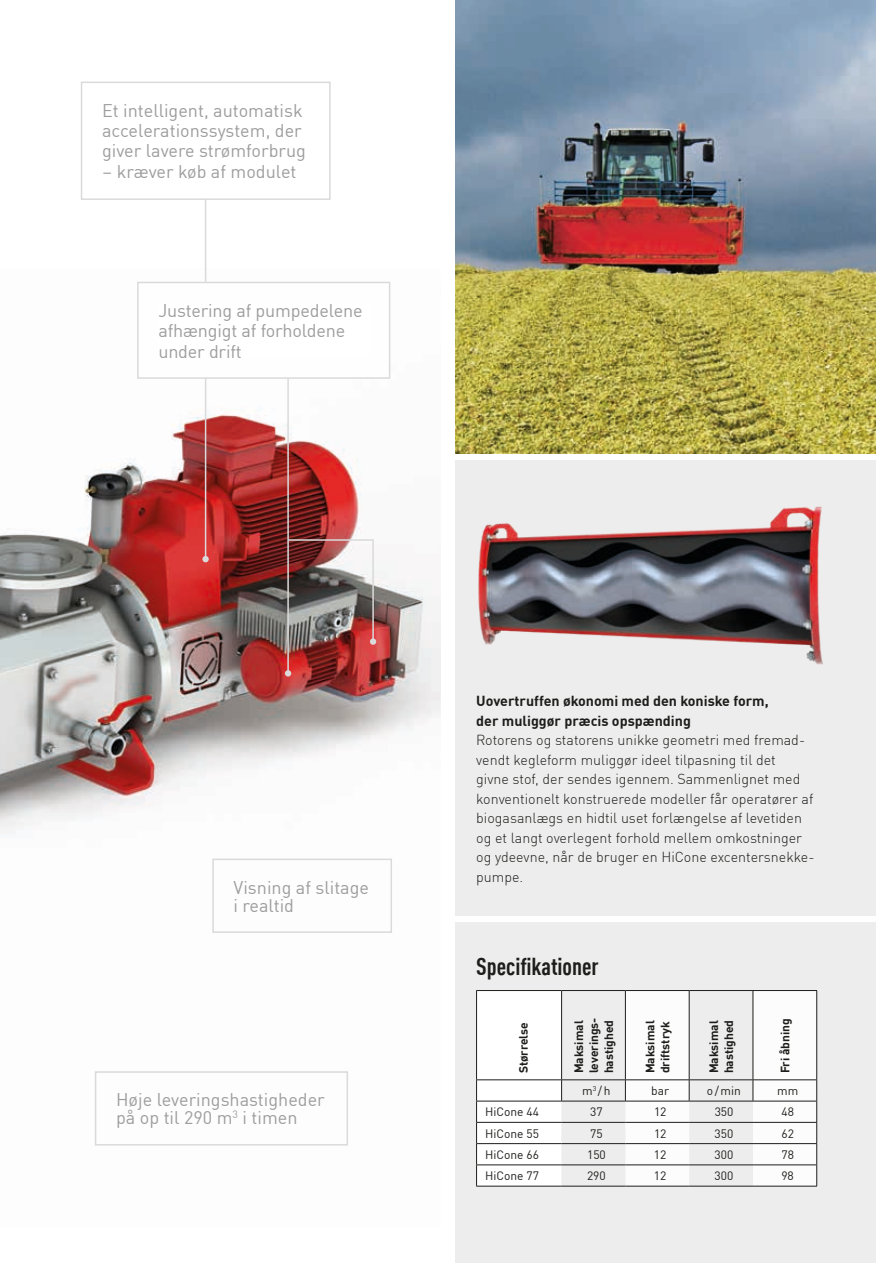
<style>
.page{position:relative;width:876px;height:1263px;background:#fff}
.page>*{position:absolute;margin:0;border:0;box-sizing:border-box;transform-origin:0 0}
.t1{font:700 condensed 24px "DIN Pro";color:#1d1d1b}
.t2{font:18px/20.4px "DIN Pro";color:#9d9d9d}
.t3{font:300 14.25px/19.5px "DIN Pro";color:#1d1d1b}
.t4{font:700 14.25px/19.5px "DIN Pro";color:#1d1d1b}
.t5{font:12px "DIN Pro";color:#1d1d1b}
.t6{font:700 12px/15px "DIN Pro";color:#1d1d1b}
</style>
<div class="page">
<img style="left:0;top:269px;width:440px;height:877px">
<div style="left:455px;top:922px;width:421px;height:341px;background:#ededed"></div>
<div style="left:455px;top:460px;width:421px;height:455px;background:#ededed"></div>
<hr style="left:562px;top:1186px;width:63px;height:1px;background:#1d1d1b">
<hr style="left:625px;top:1186px;width:64px;height:1px;background:#1d1d1b">
<hr style="left:689px;top:1186px;width:64px;height:1px;background:#1d1d1b">
<hr style="left:753px;top:1186px;width:64px;height:1px;background:#1d1d1b">
<hr style="left:476px;top:1186px;width:86px;height:1px;background:#1d1d1b">
<svg style="left:476px;top:990px;width:341px;height:196px"></svg>
<img style="left:455px;top:0;width:421px;height:454px">
<div style="left:81px;top:82px;width:250px;height:118px;border:2px solid #dadada"></div>
<div style="left:212px;top:859px;width:180px;height:74px;border:2px solid #dadada"></div>
<div style="left:95px;top:1071px;width:253px;height:74px;border:2px solid #dadada"></div>
<hr style="left:287px;top:379px;width:2px;height:294px;background:#dadada">
<hr style="left:288px;top:539px;width:85px;height:2px;background:#dadada">
<hr style="left:372px;top:539px;width:2px;height:103px;background:#dadada">
<hr style="left:205px;top:199px;width:1px;height:360px;background:#dadada">
<div style="left:202px;top:556px;width:7px;height:6px;background:#dadada;border-radius:50%"></div>
<svg style="left:285px;top:670px;width:6px;height:6px"></svg>
<div style="left:370px;top:638px;width:6px;height:7px;background:#dadada;border-radius:50%"></div>
<div style="left:137px;top:282px;width:253px;height:97px;background:#fff;border:2px solid #dadada"></div>
<img style="left:478px;top:506px;width:345px;height:159px">
<p class="t2" style="left:102px;top:99px;width:206px">Et intelligent, automatisk accelerationssystem, der giver lavere strømforbrug</p>
<p class="t2" style="left:102px;top:160px;width:196px">– kræver køb af modulet</p>
<p class="t2" style="left:158px;top:299px;width:206px">Justering af pumpedelene afhængigt af forholdene under drift</p>
<p class="t2" style="left:234px;top:877px;width:137px;line-height:18px">Visning af slitage i realtid</p>
<p class="t2" style="left:116px;top:1089px;width:210px;line-height:18px">Høje leveringshastigheder på op til 290 m<sup>3</sup> i timen</p>
<p class="t4" style="left:476px;top:690px;width:294px">Uovertruffen økonomi med den koniske form, der muliggør præcis opspænding</p>
<p class="t3" style="left:476px;top:729px;width:340px">Rotorens og statorens unikke geometri med fremad&shy;vendt kegleform muliggør ideel tilpasning til det<br>givne stof, der sendes igennem. Sammenlignet med konventionelt konstruerede modeller får operatører af biogasanlægs en hidtil uset forlængelse af levetiden og et langt overlegent forhold mellem omkostninger og ydeevne, når de bruger en HiCone excentersnekke&shy;pumpe.</p>
<h1 class="t1" style="left:476px;top:948px;width:124px">Specifikationer</h1>
<p class="t6" style="left:515px;top:1073px;width:53px;rotate:-90deg">Størrelse</p>
<p class="t6" style="left:570px;top:1073px;width:58px;rotate:-90deg">Maksimal leverings&shy;hastighed</p>
<p class="t6" style="left:642px;top:1073px;width:54px;rotate:-90deg">Maksimal driftstryk</p>
<p class="t6" style="left:706px;top:1073px;width:55px;rotate:-90deg">Maksimal hastighed</p>
<p class="t6" style="left:777px;top:1073px;width:57px;rotate:-90deg">Fri åbning</p>
<p class="t5" style="left:582px;top:1081px;width:30px">m<sup>3</sup>/h</p>
<p class="t5" style="left:651px;top:1081px;width:19px">bar</p>
<p class="t5" style="left:707px;top:1081px;width:35px">o/min</p>
<p class="t5" style="left:777px;top:1081px;width:23px">mm</p>
<p class="t5" style="left:485px;top:1103px;width:55px">HiCone 44</p>
<p class="t5" style="left:590px;top:1103px;width:14px">37</p>
<p class="t5" style="left:654px;top:1103px;width:14px">12</p>
<p class="t5" style="left:715px;top:1103px;width:20px">350</p>
<p class="t5" style="left:781px;top:1103px;width:14px">48</p>
<p class="t5" style="left:485px;top:1124px;width:55px">HiCone 55</p>
<p class="t5" style="left:590px;top:1124px;width:14px">75</p>
<p class="t5" style="left:654px;top:1124px;width:14px">12</p>
<p class="t5" style="left:715px;top:1124px;width:20px">350</p>
<p class="t5" style="left:781px;top:1124px;width:14px">62</p>
<p class="t5" style="left:485px;top:1145px;width:55px">HiCone 66</p>
<p class="t5" style="left:587px;top:1145px;width:20px">150</p>
<p class="t5" style="left:654px;top:1145px;width:14px">12</p>
<p class="t5" style="left:715px;top:1145px;width:20px">300</p>
<p class="t5" style="left:781px;top:1145px;width:14px">78</p>
<p class="t5" style="left:485px;top:1166px;width:55px">HiCone 77</p>
<p class="t5" style="left:587px;top:1166px;width:20px">290</p>
<p class="t5" style="left:654px;top:1166px;width:14px">12</p>
<p class="t5" style="left:715px;top:1166px;width:20px">300</p>
<p class="t5" style="left:781px;top:1166px;width:14px">98</p>
</div>
